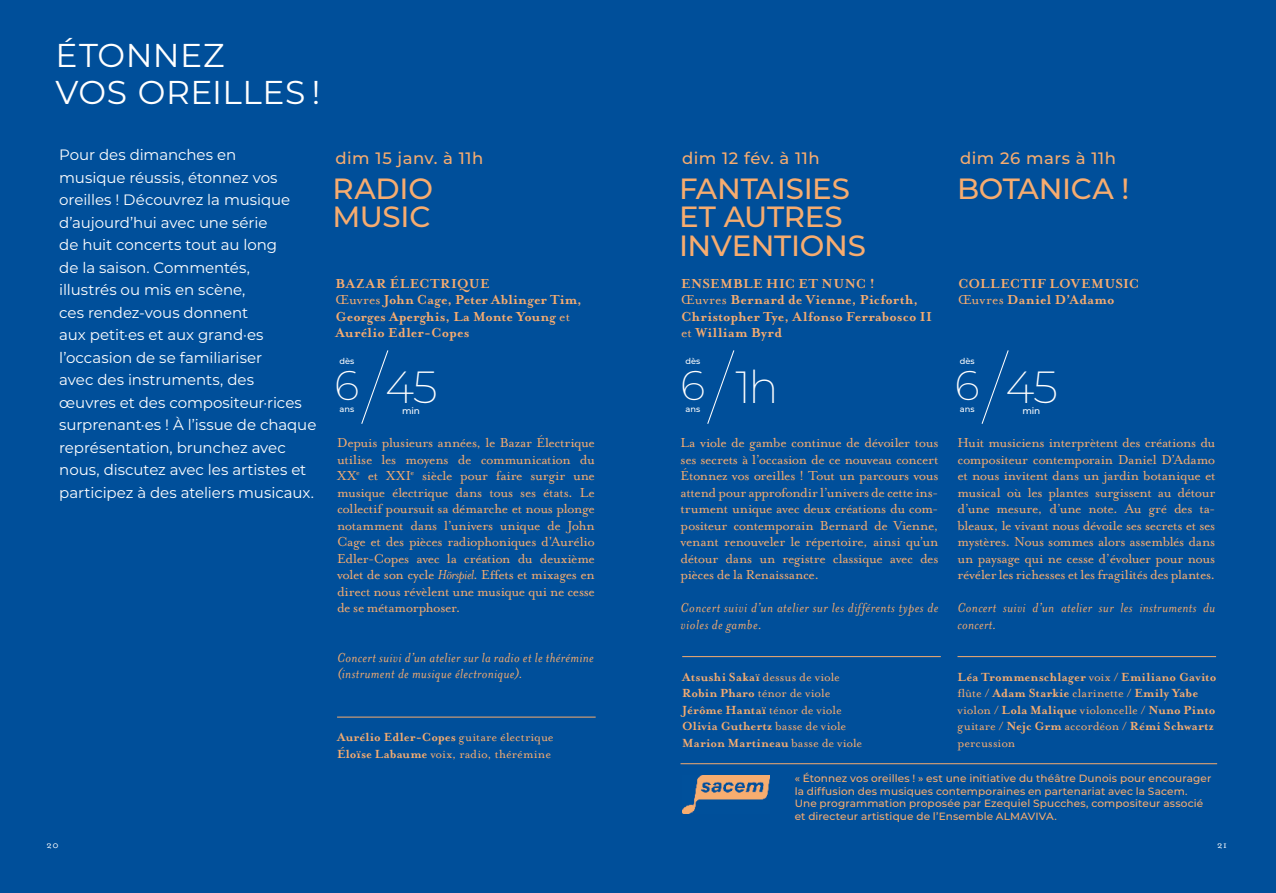
<style>
.page{position:relative;width:1276px;height:893px;background:#004f9a}
.page>*{position:absolute;margin:0;border:0;box-sizing:border-box;transform-origin:0 0}
.t1{font:200 45px "Montserrat";color:#fff}
.t2{font:200 41.4px "Montserrat";color:#fff}
.t3{font:33px/37.5px "Montserrat";letter-spacing:.015em;color:#fff}
.t4{font:500 29.25px/28.5px "Montserrat";letter-spacing:-.01em;color:#f7ac6f}
.t5{font:500 16.5px "Montserrat";letter-spacing:.03em;color:#f7ac6f}
.t6{font:15px/16.5px "Mrs Eaves OT";letter-spacing:-.02em;color:#f7ac6f;text-align:justify}
.t7{font:15px/22.5px "Montserrat";letter-spacing:-.005em;color:#fff}
.t8{font:700 15px/16.5px "Mrs Eaves OT";letter-spacing:.02em;color:#f7ac6f}
.t9{font:italic 15px/16.5px "Mrs Eaves OT";letter-spacing:.025em;color:#f7ac6f}
.t10{font:700 13.5px/16.5px "Mrs Eaves OT";letter-spacing:.015em;color:#f7ac6f}
.t11{font:13.5px/16.5px "Mrs Eaves OT";letter-spacing:.005em;color:#f7ac6f}
.t12{font:500 10.5px/12.6px "Montserrat";letter-spacing:.01em;color:#f7ac6f}
.t13{font:10.5px "Mrs Eaves OT";color:#fff}
.t14{font:500 9px "Montserrat";letter-spacing:-.01em;color:#fff}
.t15{font:500 8.25px "Montserrat";color:#fff}
.s1{font-weight:400}
.s2{font-style:italic}
.s3{font-weight:700}
</style>
<div class="page">
<hr style="left:682px;top:656px;width:259px;height:1px;background:#f7ac6f">
<hr style="left:957px;top:656px;width:259px;height:1px;background:#f7ac6f">
<hr style="left:337px;top:717px;width:258px;height:1px;background:#f7ac6f">
<hr style="left:680px;top:763px;width:537px;height:1px;background:#f7ac6f">
<svg style="left:361px;top:350px;width:28px;height:74px"></svg>
<svg style="left:707px;top:350px;width:28px;height:74px"></svg>
<svg style="left:981px;top:350px;width:28px;height:74px"></svg>
<img style="left:682px;top:775px;width:87px;height:38px">
<h3 class="t3" style="left:56px;top:35px;width:266px">ÉTONNEZ<br>VOS OREILLES !</h3>
<p class="t7" style="left:59px;top:143px;width:259px">Pour des dimanches en<br>musique réussis, étonnez vos oreilles ! Découvrez la musique d’aujourd’hui avec une série<br>de huit concerts tout au long<br>de la saison. Commentés,<br>illustrés ou mis en scène,<br>ces rendez-vous donnent<br>aux petit·es et aux grand·es l’occasion de se familiariser<br>avec des instruments, des<br>œuvres et des compositeur·rices surprenant·es ! À l’issue de chaque représentation, brunchez avec nous, discutez avec les artistes et participez à des ateliers musicaux.</p>
<p class="t5" style="left:335px;top:147px;width:149px">dim 15 janv. à 11h</p>
<h3 class="t4" style="left:332px;top:173px;width:102px">RADIO<br>MUSIC</h3>
<p class="t8" style="left:335px;top:275px;width:248px">BAZAR ÉLECTRIQUE<br><span class="s1">Œuvres</span> John Cage, Peter Ablinger Tim,<br>Georges Aperghis, La Monte Young <span class="s1">et<br></span>Aurélio Edler-Copes</p>
<p class="t15" style="left:339px;top:355px;width:16px">dès</p>
<h2 class="t2" style="left:334px;top:357px;width:26px">6</h2>
<p class="t15" style="left:339px;top:404px;width:16px">ans</p>
<h1 class="t1" style="left:385px;top:357px;width:54px">45</h1>
<p class="t14" style="left:402px;top:404px;width:19px">min</p>
<p class="t6" style="left:337px;top:434px;width:259px">Depuis plusieurs années, le Bazar Électrique utilise les moyens de communication du XX<sup>e</sup> et XXI<sup>e</sup> siècle pour faire surgir une musique électrique dans tous ses états. Le collectif poursuit sa démarche et nous plonge notamment dans l’univers unique de John Cage et des pièces radiophoniques d'Aurélio Edler-Copes avec la création du deuxième volet de son cycle <span class="s2">Hörspiel</span>. Effets et mixages en direct nous révèlent une musique qui ne cesse de se métamorphoser.</p>
<p class="t9" style="left:337px;top:649px;width:258px">Concert suivi d’un atelier sur la radio et le thérémine (instrument de musique électronique).</p>
<p class="t11" style="left:337px;top:729px;width:218px"><span class="s3">Aurélio Edler-Copes</span> guitare électrique<br><span class="s3">Éloïse Labaume</span> voix, radio, thérémine</p>
<p class="t5" style="left:682px;top:147px;width:139px">dim 12 fév. à 11h</p>
<p class="t5" style="left:960px;top:147px;width:157px">dim 26 mars à 11h</p>
<h3 class="t4" style="left:679px;top:173px;width:188px">FANTAISIES<br>ET AUTRES<br>INVENTIONS</h3>
<h3 class="t4" style="left:957px;top:173px;width:174px">BOTANICA !</h3>
<p class="t8" style="left:681px;top:275px;width:252px">ENSEMBLE HIC ET NUNC !<br><span class="s1">Œuvres</span> Bernard de Vienne, Picforth,<br>Christopher Tye, Alfonso Ferrabosco II <span class="s1">et</span> William Byrd</p>
<p class="t8" style="left:958px;top:275px;width:183px">COLLECTIF LOVEMUSIC<br><span class="s1">Œuvres</span> Daniel D’Adamo</p>
<p class="t15" style="left:685px;top:355px;width:16px">dès</p>
<h2 class="t2" style="left:680px;top:357px;width:26px">6</h2>
<p class="t15" style="left:685px;top:404px;width:16px">ans</p>
<h1 class="t1" style="left:735px;top:357px;width:45px">1h</h1>
<p class="t6" style="left:680px;top:434px;width:259px">La viole de gambe continue de dévoiler tous ses secrets à l’occasion de ce nouveau concert Étonnez vos oreilles ! Tout un parcours vous attend pour approfondir l’univers de cette ins&shy;trument unique avec deux créations du com&shy;positeur contemporain Bernard de Vienne, venant renouveler le répertoire, ainsi qu’un détour dans un registre classique avec des pièces de la Renaissance.</p>
<p class="t9" style="left:680px;top:599px;width:259px">Concert suivi d’un atelier sur les différents types de violes de gambe.</p>
<p class="t15" style="left:960px;top:355px;width:16px">dès</p>
<h2 class="t2" style="left:955px;top:357px;width:26px">6</h2>
<p class="t15" style="left:960px;top:404px;width:16px">ans</p>
<h1 class="t1" style="left:1005px;top:357px;width:54px">45</h1>
<p class="t14" style="left:1022px;top:404px;width:19px">min</p>
<p class="t6" style="left:957px;top:434px;width:259px">Huit musiciens interprètent des créations du compositeur contemporain Daniel D’Adamo et nous invitent dans un jardin botanique et musical où les plantes surgissent au détour d’une mesure, d’une note. Au gré des ta&shy;bleaux, le vivant nous dévoile ses secrets et ses mystères. Nous sommes alors assemblés dans un paysage qui ne cesse d’évoluer pour nous révéler les richesses et les fragilités des plantes.</p>
<p class="t9" style="left:957px;top:599px;width:259px">Concert suivi d’un atelier sur les instruments du concert.</p>
<p class="t10" style="left:682px;top:669px;width:182px">Atsushi Sakaï <span class="s1">dessus de viole<br></span>Robin Pharo <span class="s1">ténor de viole<br></span>Jérôme Hantaï <span class="s1">ténor de viole<br></span>Olivia Guthertz <span class="s1">basse de viole<br></span>Marion Martineau <span class="s1">basse de viole</span></p>
<p class="t10" style="left:957px;top:669px;width:260px">Léa Trommenschlager <span class="s1">voix /</span> Emiliano Gavito <span class="s1">flûte /</span> Adam Starkie <span class="s1">clarinette /</span> Emily Yabe <span class="s1">violon /</span> Lola Malique <span class="s1">violoncelle /</span> Nuno Pinto <span class="s1">guitare /</span> Nejc Grm <span class="s1">accordéon /</span> Rémi Schwartz <span class="s1">percussion</span></p>
<p class="t12" style="left:794px;top:771px;width:418px">« Étonnez vos oreilles ! » est une initiative du théâtre Dunois pour encourager la diffusion des musiques contemporaines en partenariat avec la Sacem.<br>Une programmation proposée par Ezequiel Spucches, compositeur associé et directeur artistique de l’Ensemble ALMAVIVA.</p>
<p class="t13" style="left:47px;top:839px;width:14px">20</p>
<p class="t13" style="left:1217px;top:839px;width:11px">21</p>
</div>
